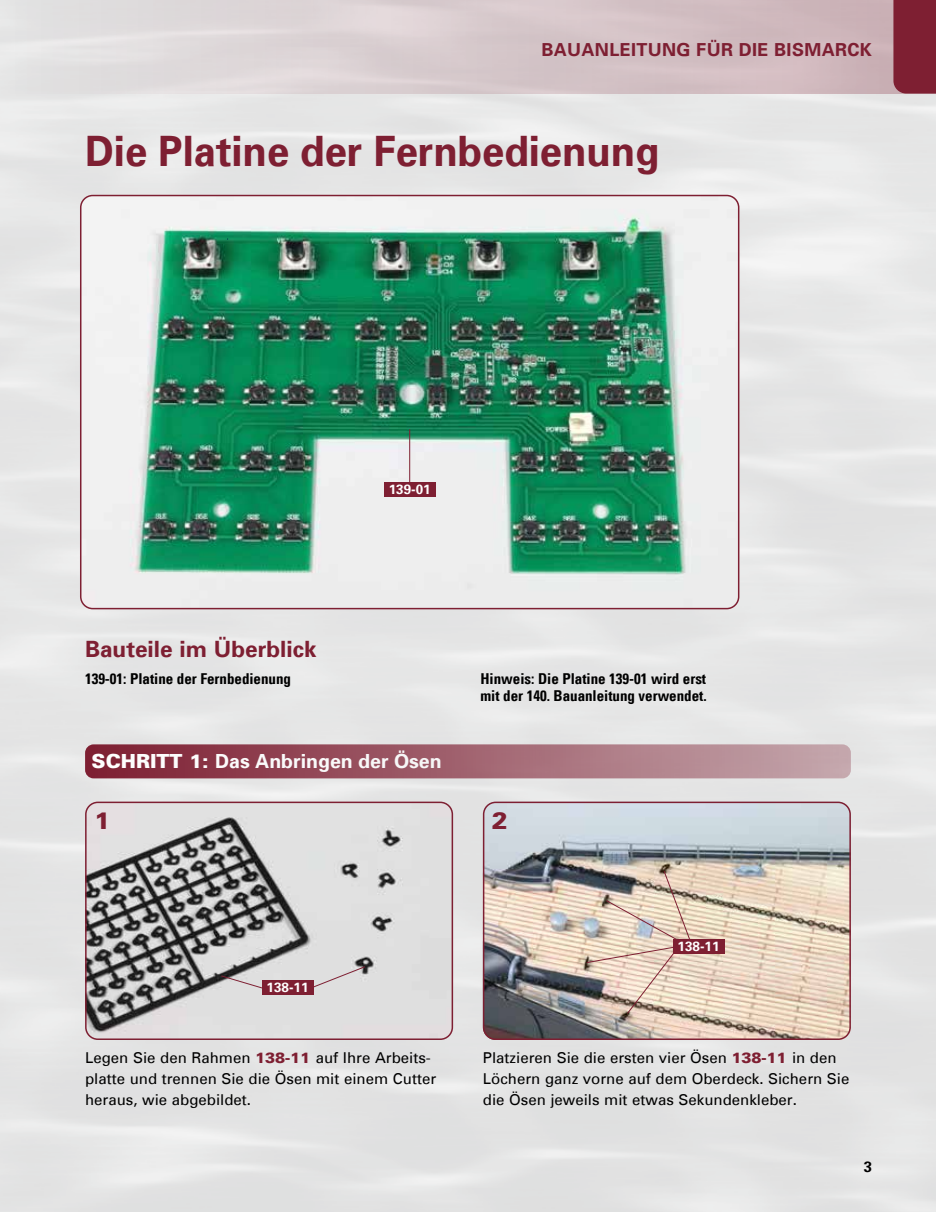
<style>
.page{position:relative;width:936px;height:1212px;background:#fff}
.page>*{position:absolute;margin:0;border:0;box-sizing:border-box;transform-origin:0 0}
.t1{font:700 42px "Univers";color:#7e1f32;scale:.95 1}
.t2{font:900 24px "Univers";color:#7e1f32}
.t3{font:700 22.5px "Univers";color:#7e1f32}
.t4{font:700 19.5px "Univers";color:#fff}
.t5{font:700 18px "Univers";letter-spacing:.02em;color:#7e1f32}
.t6{font:15px/21px "Univers";color:#000}
.t7{font:700 condensed 15px/16.8px "Univers";color:#000}
.t8{font:700 15px "Univers";color:#000}
.t9{font:700 13.5px "Univers";color:#fff}
.s1{font-weight:900}
.s2{font-weight:900;color:#7e1f32}
</style>
<div class="page">
<div style="left:0;top:94px;width:935px;height:1118px;background:#e5e5e5"></div>
<div style="left:0;top:0;width:935px;height:94px;background:linear-gradient(to right,#e5e6e6,#cbb0b5)"></div>
<img style="left:80px;top:195px;width:659px;height:414px">
<div style="left:80px;top:195px;width:659px;height:414px;border:2px solid #7e1f32;border-radius:12px"></div>
<div style="left:893px;top:0;width:42px;height:94px;background:#7e1f32"></div>
<div style="left:85px;top:744px;width:765px;height:34px;background:linear-gradient(to right,#7d1e31,#c5a8ae);border-radius:9px"></div>
<img style="left:483px;top:801px;width:367px;height:239px">
<div style="left:483px;top:801px;width:367px;height:239px;border:2px solid #7e1f32;border-radius:12px"></div>
<img style="left:85px;top:801px;width:368px;height:239px">
<div style="left:85px;top:801px;width:368px;height:239px;border:2px solid #7e1f32;border-radius:12px"></div>
<svg style="left:220px;top:975px;width:57px;height:18px"></svg>
<div style="left:262px;top:980px;width:51px;height:15px;background:#7e1f32"></div>
<hr style="left:409px;top:429px;width:1px;height:65px;background:#7e1f32">
<div style="left:384px;top:482px;width:51px;height:15px;background:#7e1f32"></div>
<img style="left:586px;top:870px;width:107px;height:144px">
<div style="left:673px;top:939px;width:51px;height:15px;background:#7e1f32"></div>
<svg style="left:307px;top:966px;width:59px;height:24px"></svg>
<p class="t5" style="left:541px;top:41px;width:332px">BAUANLEITUNG FÜR DIE BISMARCK</p>
<h1 class="t1" style="left:85px;top:134px;width:606px">Die Platine der Fernbedienung</h1>
<p class="t9" style="left:388px;top:483px;width:44px">139-01</p>
<h3 class="t3" style="left:85px;top:640px;width:233px">Bauteile im Überblick</h3>
<p class="t7" style="left:85px;top:672px;width:207px">139-01: Platine der Fernbedienung</p>
<h3 class="t4" style="left:92px;top:753px;width:351px"><span class="s1">SCHRITT 1:</span> Das Anbringen der Ösen</h3>
<h2 class="t2" style="left:94px;top:809px;width:18px">1</h2>
<p class="t7" style="left:480px;top:672px;width:228px">Hinweis: Die Platine 139-01 wird erst mit der 140. Bauanleitung verwendet.</p>
<h2 class="t2" style="left:492px;top:809px;width:18px">2</h2>
<p class="t9" style="left:266px;top:982px;width:44px">138-11</p>
<p class="t6" style="left:85px;top:1048px;width:352px">Legen Sie den Rahmen <span class="s2">138-11</span> auf Ihre Arbeits&shy;platte und trennen Sie die Ösen mit einem Cutter heraus, wie abgebildet.</p>
<p class="t9" style="left:677px;top:940px;width:44px">138-11</p>
<p class="t6" style="left:483px;top:1048px;width:368px">Platzieren Sie die ersten vier Ösen <span class="s2">138-11</span> in den<br>Löchern ganz vorne auf dem Oberdeck. Sichern Sie die Ösen jeweils mit etwas Sekundenkleber.</p>
<p class="t8" style="left:863px;top:1160px;width:10px">3</p>
</div>
